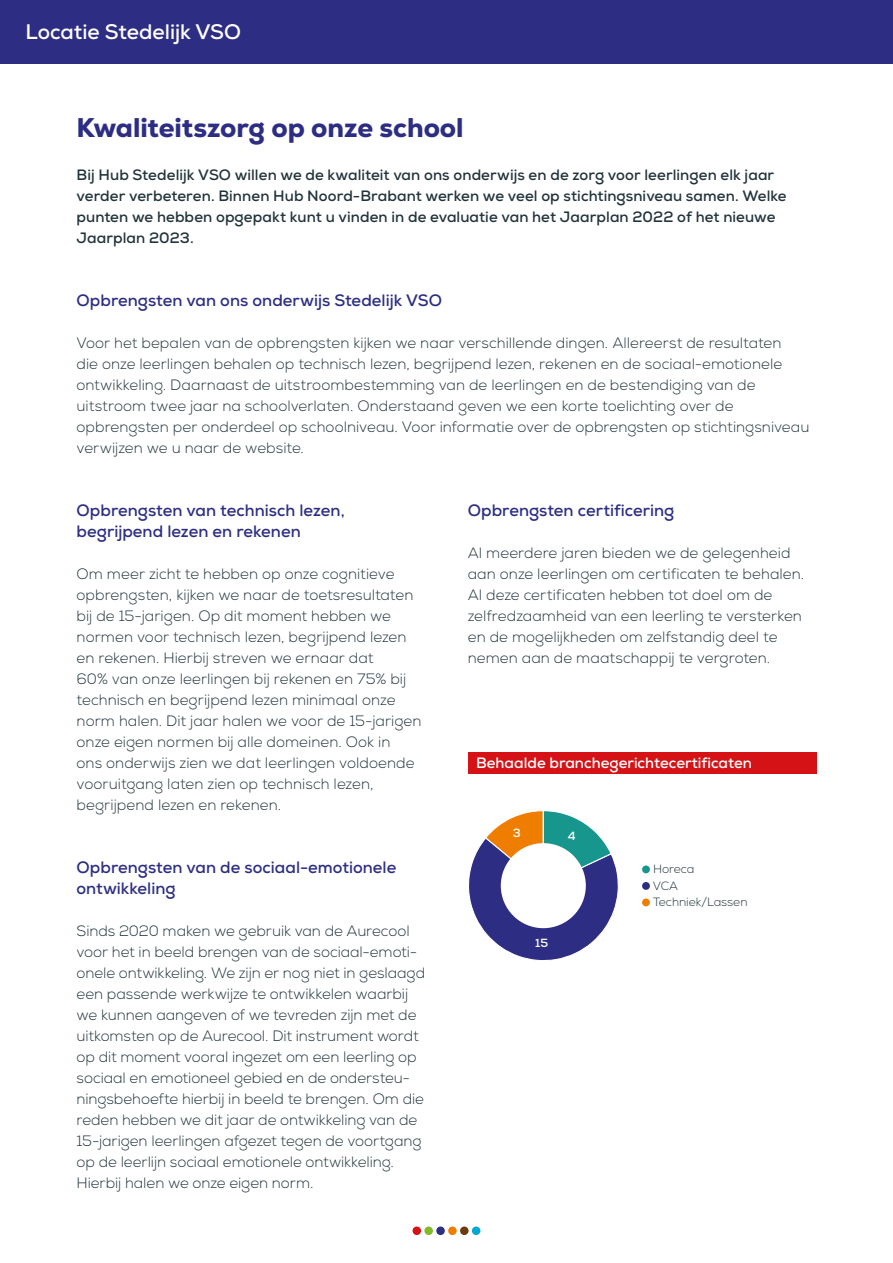
<style>
.page{position:relative;width:893px;height:1263px;background:#fff}
.page>*{position:absolute;margin:0;border:0;box-sizing:border-box;transform-origin:0 0}
.t1{font:800 27px "Nexa";letter-spacing:-.005em;color:#2d2e83}
.t2{font:700 21px "Nexa";color:#fff}
.t3{font:700 16.5px/21px "Nexa";color:#2d2e83}
.t4{font:300 15px/21px "Nexa";color:#21333a}
.t5{font:700 15px/21px "Nexa";letter-spacing:.005em;color:#21333a}
.t6{font:700 15px "Nexa";color:#fff}
.t7{font:300 12px/16.5px "Nexa";color:#21333a}
.t8{font:700 11.85px "Nexa";color:#fff}
</style>
<div class="page">
<svg style="left:469px;top:810px;width:150px;height:151px"></svg>
<div style="left:642px;top:865px;width:8px;height:8px;background:#16968d;border-radius:50%"></div>
<div style="left:642px;top:882px;width:8px;height:8px;background:#2d2e83;border-radius:50%"></div>
<div style="left:642px;top:898px;width:8px;height:8px;background:#ef7d00;border-radius:50%"></div>
<div style="left:501px;top:843px;width:85px;height:85px;background:#fff;border-radius:50%"></div>
<div style="left:468px;top:752px;width:348px;height:22px;background:#d51317"></div>
<div style="left:412px;top:1226px;width:9px;height:9px;background:#d51317;border-radius:50%"></div>
<div style="left:424px;top:1226px;width:9px;height:9px;background:#83bb26;border-radius:50%"></div>
<div style="left:436px;top:1226px;width:9px;height:9px;background:#2d2e83;border-radius:50%"></div>
<div style="left:448px;top:1226px;width:9px;height:9px;background:#ef7d00;border-radius:50%"></div>
<div style="left:460px;top:1226px;width:9px;height:9px;background:#693c11;border-radius:50%"></div>
<div style="left:472px;top:1226px;width:8px;height:9px;background:#00a7d8;border-radius:50%"></div>
<div style="left:0;top:0;width:893px;height:64px;background:#2d2e83"></div>
<h2 class="t2" style="left:26px;top:18px;width:217px">Locatie Stedelijk VSO</h2>
<h1 class="t1" style="left:77px;top:110px;width:389px">Kwaliteitszorg op onze school</h1>
<p class="t5" style="left:77px;top:164px;width:712px">Bij Hub Stedelijk VSO willen we de kwaliteit van ons onderwijs en de zorg voor leerlingen elk jaar verder verbeteren. Binnen Hub Noord-Brabant werken we veel op stichtingsniveau samen. Welke punten we hebben opgepakt kunt u vinden in de evaluatie van het Jaarplan 2022 of het nieuwe Jaarplan 2023.</p>
<p class="t3" style="left:77px;top:290px;width:367px">Opbrengsten van ons onderwijs Stedelijk VSO</p>
<p class="t4" style="left:77px;top:333px;width:734px">Voor het bepalen van de opbrengsten kijken we naar verschillende dingen. Allereerst de resultaten<br>die onze leerlingen behalen op technisch lezen, begrijpend lezen, rekenen en de sociaal-emotionele ontwikkeling. Daarnaast de uitstroombestemming van de leerlingen en de bestendiging van de uitstroom twee jaar na schoolverlaten. Onderstaand geven we een korte toelichting over de opbrengsten per onderdeel op schoolniveau. Voor informatie over de opbrengsten op stichtingsniveau verwijzen we u naar de website.</p>
<p class="t3" style="left:77px;top:500px;width:270px">Opbrengsten van technisch lezen, begrijpend lezen en rekenen</p>
<p class="t4" style="left:77px;top:564px;width:347px">Om meer zicht te hebben op onze cognitieve opbrengsten, kijken we naar de toetsresultaten bij de 15-jarigen. Op dit moment hebben we normen voor technisch lezen, begrijpend lezen en rekenen. Hierbij streven we ernaar dat<br>60% van onze leerlingen bij rekenen en 75% bij technisch en begrijpend lezen minimaal onze norm halen. Dit jaar halen we voor de 15-jarigen onze eigen normen bij alle domeinen. Ook in<br>ons onderwijs zien we dat leerlingen voldoende vooruitgang laten zien op technisch lezen, begrijpend lezen en rekenen.</p>
<p class="t3" style="left:77px;top:857px;width:321px">Opbrengsten van de sociaal-emotionele ontwikkeling</p>
<p class="t4" style="left:77px;top:921px;width:350px">Sinds 2020 maken we gebruik van de Aurecool voor het in beeld brengen van de sociaal-emoti&shy;onele ontwikkeling. We zijn er nog niet in geslaagd een passende werkwijze te ontwikkelen waarbij we kunnen aangeven of we tevreden zijn met de uitkomsten op de Aurecool. Dit instrument wordt op dit moment vooral ingezet om een leerling op sociaal en emotioneel gebied en de ondersteu&shy;ningsbehoefte hierbij in beeld te brengen. Om die reden hebben we dit jaar de ontwikkeling van de 15-jarigen leerlingen afgezet tegen de voortgang op de leerlijn sociaal emotionele ontwikkeling.<br>Hierbij halen we onze eigen norm.</p>
<p class="t3" style="left:468px;top:500px;width:208px">Opbrengsten certificering</p>
<p class="t4" style="left:468px;top:543px;width:338px">Al meerdere jaren bieden we de gelegenheid aan onze leerlingen om certificaten te behalen.<br>Al deze certificaten hebben tot doel om de zelfredzaamheid van een leerling te versterken en de mogelijkheden om zelfstandig deel te nemen aan de maatschappij te vergroten.</p>
<p class="t6" style="left:476px;top:753px;width:277px">Behaalde branchegerichtecertificaten</p>
<p class="t8" style="left:513px;top:825px;width:10px">3</p>
<p class="t8" style="left:568px;top:828px;width:9px">4</p>
<p class="t8" style="left:535px;top:935px;width:14px">15</p>
<p class="t7" style="left:653px;top:861px;width:96px">Horeca<br>VCA<br>Techniek/Lassen</p>
</div>
